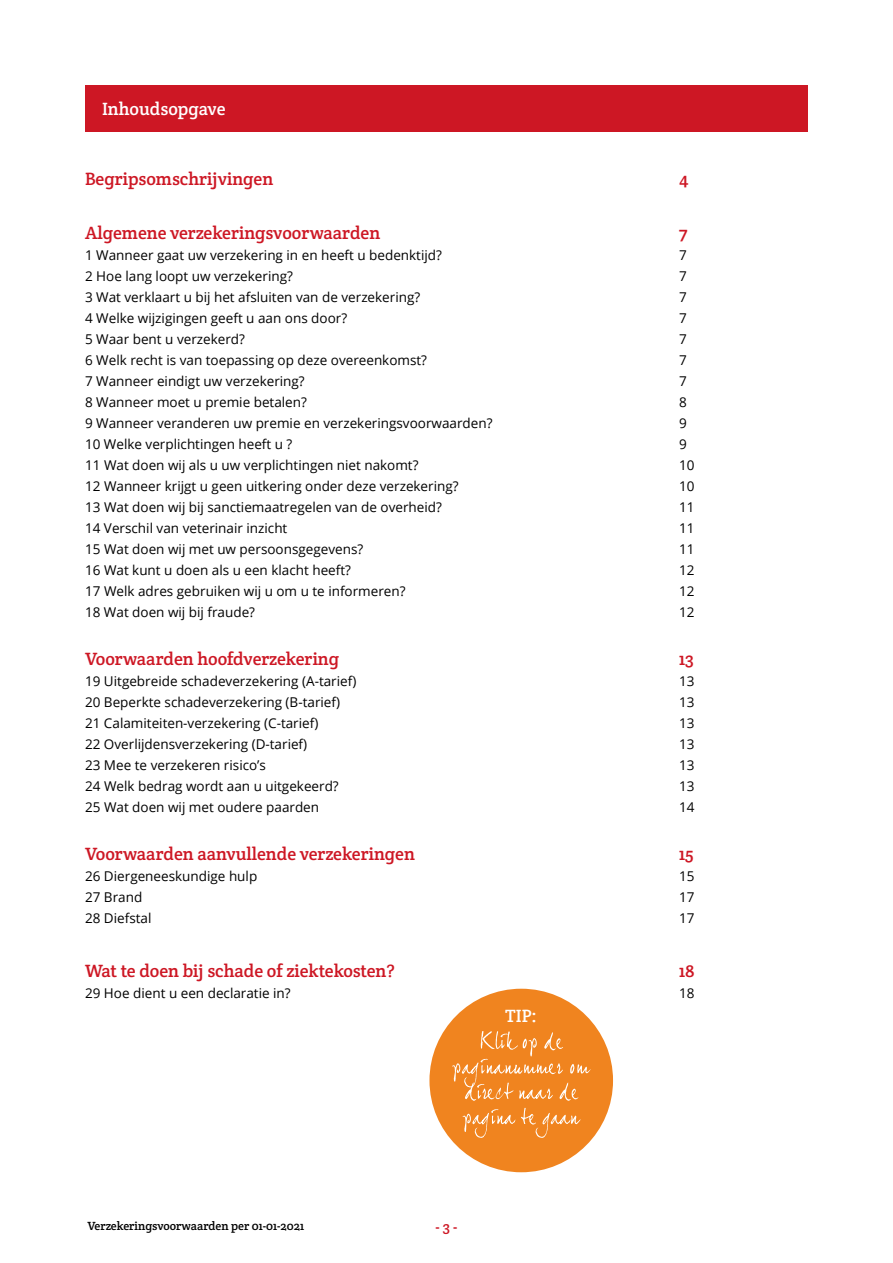
<style>
.page{position:relative;width:893px;height:1263px;background:#fff}
.page>*{position:absolute;margin:0;border:0;box-sizing:border-box;transform-origin:0 0}
.t1{font:18px "Crete Round";color:#cd1724}
.t2{font:18px "Crete Round";color:#fff}
.t3{font:15px "Crete Round";color:#cd1724}
.t4{font:13.5px "Open Sans";color:#000}
.t5{font:12px "Crete Round";color:#000}
</style>
<div class="page">
<div style="left:85px;top:85px;width:723px;height:47px;background:#cd1724"></div>
<div style="left:429px;top:989px;width:184px;height:183px;background:#f0841f;border-radius:50%"></div>
<svg style="left:462px;top:1108px;width:118px;height:30px"></svg>
<svg style="left:452px;top:1031px;width:139px;height:70px"></svg>
<h1 class="t2" style="left:102px;top:101px;width:125px">Inhoudsopgave</h1>
<h1 class="t1" style="left:85px;top:172px;width:190px">Begripsomschrijvingen</h1>
<h1 class="t1" style="left:679px;top:172px;width:11px">4</h1>
<h1 class="t1" style="left:85px;top:226px;width:297px">Algemene verzekeringsvoorwaarden</h1>
<h1 class="t1" style="left:679px;top:226px;width:10px">7</h1>
<p class="t4" style="left:85px;top:250px;width:358px">1 Wanneer gaat uw verzekering in en heeft u bedenktijd?</p>
<p class="t4" style="left:679px;top:250px;width:9px">7</p>
<p class="t4" style="left:85px;top:271px;width:209px">2 Hoe lang loopt uw verzekering?</p>
<p class="t4" style="left:679px;top:271px;width:9px">7</p>
<p class="t4" style="left:85px;top:292px;width:337px">3 Wat verklaart u bij het afsluiten van de verzekering?</p>
<p class="t4" style="left:679px;top:292px;width:9px">7</p>
<p class="t4" style="left:85px;top:313px;width:264px">4 Welke wijzigingen geeft u aan ons door?</p>
<p class="t4" style="left:679px;top:313px;width:9px">7</p>
<p class="t4" style="left:85px;top:334px;width:161px">5 Waar bent u verzekerd?</p>
<p class="t4" style="left:679px;top:334px;width:9px">7</p>
<p class="t4" style="left:85px;top:355px;width:344px">6 Welk recht is van toepassing op deze overeenkomst?</p>
<p class="t4" style="left:679px;top:355px;width:9px">7</p>
<p class="t4" style="left:85px;top:376px;width:221px">7 Wanneer eindigt uw verzekering?</p>
<p class="t4" style="left:679px;top:376px;width:9px">7</p>
<p class="t4" style="left:85px;top:397px;width:223px">8 Wanneer moet u premie betalen?</p>
<p class="t4" style="left:679px;top:397px;width:9px">8</p>
<p class="t4" style="left:85px;top:418px;width:409px">9 Wanneer veranderen uw premie en verzekeringsvoorwaarden?</p>
<p class="t4" style="left:679px;top:418px;width:9px">9</p>
<p class="t4" style="left:85px;top:439px;width:209px">10 Welke verplichtingen heeft u ?</p>
<p class="t4" style="left:679px;top:439px;width:9px">9</p>
<p class="t4" style="left:85px;top:460px;width:335px">11 Wat doen wij als u uw verplichtingen niet nakomt?</p>
<p class="t4" style="left:679px;top:460px;width:17px">10</p>
<p class="t4" style="left:85px;top:481px;width:375px">12 Wanneer krijgt u geen uitkering onder deze verzekering?</p>
<p class="t4" style="left:679px;top:481px;width:17px">10</p>
<p class="t4" style="left:85px;top:502px;width:358px">13 Wat doen wij bij sanctiemaatregelen van de overheid?</p>
<p class="t4" style="left:679px;top:502px;width:17px">11</p>
<p class="t4" style="left:85px;top:523px;width:204px">14 Verschil van veterinair inzicht</p>
<p class="t4" style="left:679px;top:523px;width:17px">11</p>
<p class="t4" style="left:85px;top:544px;width:280px">15 Wat doen wij met uw persoonsgegevens?</p>
<p class="t4" style="left:679px;top:544px;width:17px">11</p>
<p class="t4" style="left:85px;top:565px;width:267px">16 Wat kunt u doen als u een klacht heeft?</p>
<p class="t4" style="left:679px;top:565px;width:17px">12</p>
<p class="t4" style="left:85px;top:586px;width:322px">17 Welk adres gebruiken wij u om u te informeren?</p>
<p class="t4" style="left:679px;top:586px;width:17px">12</p>
<p class="t4" style="left:85px;top:607px;width:171px">18 Wat doen wij bij fraude?</p>
<p class="t4" style="left:679px;top:607px;width:17px">12</p>
<h1 class="t1" style="left:85px;top:652px;width:256px">Voorwaarden hoofdverzekering</h1>
<h1 class="t1" style="left:679px;top:652px;width:16px">13</h1>
<p class="t4" style="left:85px;top:676px;width:273px">19 Uitgebreide schadeverzekering (A-tarief)</p>
<p class="t4" style="left:679px;top:676px;width:17px">13</p>
<p class="t4" style="left:85px;top:697px;width:257px">20 Beperkte schadeverzekering (B-tarief)</p>
<p class="t4" style="left:679px;top:697px;width:17px">13</p>
<p class="t4" style="left:85px;top:718px;width:235px">21 Calamiteiten-verzekering (C-tarief)</p>
<p class="t4" style="left:679px;top:718px;width:17px">13</p>
<p class="t4" style="left:85px;top:739px;width:224px">22 Overlijdensverzekering (D-tarief)</p>
<p class="t4" style="left:679px;top:739px;width:17px">13</p>
<p class="t4" style="left:85px;top:760px;width:183px">23 Mee te verzekeren risico’s</p>
<p class="t4" style="left:679px;top:760px;width:17px">13</p>
<p class="t4" style="left:85px;top:781px;width:255px">24 Welk bedrag wordt aan u uitgekeerd?</p>
<p class="t4" style="left:679px;top:781px;width:17px">13</p>
<p class="t4" style="left:85px;top:802px;width:236px">25 Wat doen wij met oudere paarden</p>
<p class="t4" style="left:679px;top:802px;width:17px">14</p>
<h1 class="t1" style="left:85px;top:847px;width:331px">Voorwaarden aanvullende verzekeringen</h1>
<h1 class="t1" style="left:679px;top:847px;width:16px">15</h1>
<p class="t4" style="left:85px;top:871px;width:174px">26 Diergeneeskundige hulp</p>
<p class="t4" style="left:679px;top:871px;width:17px">15</p>
<p class="t4" style="left:85px;top:892px;width:59px">27 Brand</p>
<p class="t4" style="left:679px;top:892px;width:17px">17</p>
<p class="t4" style="left:85px;top:913px;width:68px">28 Diefstal</p>
<p class="t4" style="left:679px;top:913px;width:17px">17</p>
<h1 class="t1" style="left:85px;top:964px;width:311px">Wat te doen bij schade of ziektekosten?</h1>
<h1 class="t1" style="left:679px;top:964px;width:17px">18</h1>
<p class="t4" style="left:85px;top:988px;width:207px">29 Hoe dient u een declaratie in?</p>
<p class="t4" style="left:679px;top:988px;width:17px">18</p>
<h1 class="t2" style="left:505px;top:1008px;width:33px">TIP:</h1>
<p class="t5" style="left:87px;top:1220px;width:218px">Verzekeringsvoorwaarden per 01-01-2021</p>
<p class="t3" style="left:436px;top:1220px;width:23px">- 3 -</p>
</div>
